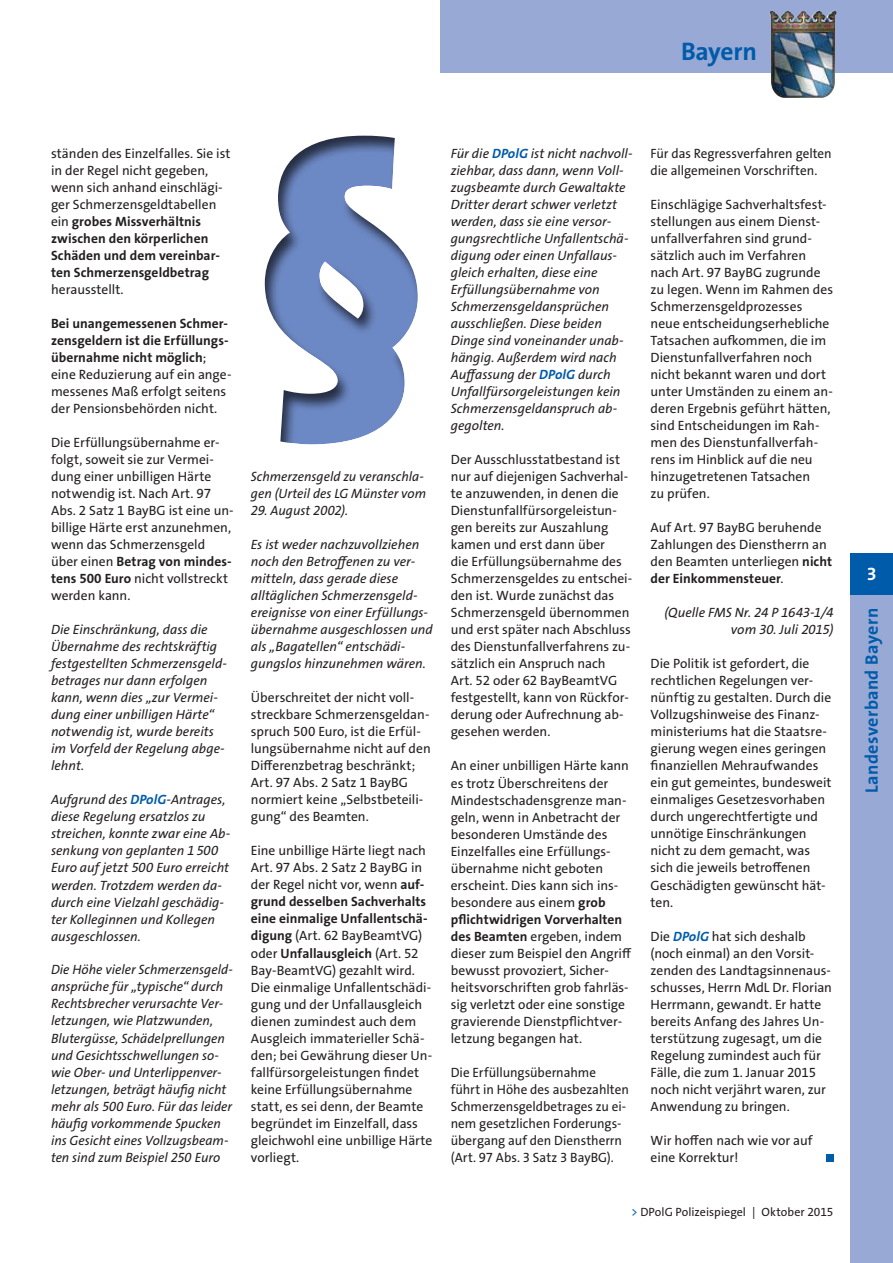
<style>
.page{position:relative;width:893px;height:1263px;background:#fff}
.page>*{position:absolute;margin:0;border:0;box-sizing:border-box;transform-origin:0 0}
.t1{font:900 338.7px "The Sans Os F";color:#6d89c5}
.t2{font:700 25.5px "The Sans Os F";letter-spacing:-.01em;color:#005baa}
.t3{font:700 18px "The Sans Os F";letter-spacing:.02em;color:#005baa}
.t4{font:700 18px "The Sans Os F";color:#fff}
.t5{font:13.5px/17px "The Sans Os F";color:#231f20}
.t6{font:italic 13.5px/17px "The Sans Os F";color:#231f20}
.t7{font:12px "The Sans Os F";letter-spacing:.005em;color:#231f20}
.s1{font-weight:700}
.s2{font-weight:700;color:#005baa}
.s3{font-weight:700;font-style:italic;color:#005baa}
.s4{color:#005baa}
</style>
<div class="page">
<div style="left:826px;top:1154px;width:7px;height:7px;background:#005baa"></div>
<div style="left:850px;top:553px;width:43px;height:42px;background:#005baa"></div>
<div style="left:850px;top:595px;width:43px;height:668px;background:#98a9d6"></div>
<div style="left:440px;top:0;width:453px;height:72px;background:#98a9d6"></div>
<img style="left:778px;top:11px;width:54px;height:11px">
<h2 class="t2" style="left:681px;top:35px;width:77px">Bayern</h2>
<p class="t5" style="left:51px;top:145px;width:181px">ständen des Einzelfalles. Sie ist in der Regel nicht gegeben, wenn sich anhand einschlägi&shy;ger Schmerzensgeldtabellen ein <span class="s1">grobes Missverhältnis zwischen den körperlichen<br>Schäden und dem vereinbar&shy;ten Schmerzensgeldbetrag</span></p>
<p class="t5" style="left:51px;top:281px;width:74px">herausstellt.</p>
<p class="t5" style="left:51px;top:315px;width:182px"><span class="s1">Bei unangemessenen Schmer&shy;zensgeldern ist die Erfüllungs&shy;übernahme nicht möglich</span>; eine Reduzierung auf ein ange&shy;messenes Maß erfolgt seitens der Pensionsbehörden nicht.</p>
<p class="t5" style="left:51px;top:434px;width:184px">Die Erfüllungsübernahme er&shy;folgt, soweit sie zur Vermei&shy;dung einer unbilligen Härte notwendig ist. Nach Art. 97<br>Abs. 2 Satz 1 BayBG ist eine un&shy;billige Härte erst anzunehmen, wenn das Schmerzensgeld über einen <span class="s1">Betrag von mindes&shy;tens 500 Euro</span> nicht vollstreckt werden kann.</p>
<p class="t6" style="left:51px;top:621px;width:177px">Die Einschränkung, dass die<br>Übernahme des rechtskräftig festgestellten Schmerzensgeld&shy;betrages nur dann erfolgen kann, wenn dies „zur Vermei&shy;dung einer unbilligen Härte“ notwendig ist, wurde bereits im Vorfeld der Regelung abge&shy;lehnt.</p>
<p class="t6" style="left:51px;top:791px;width:181px">Aufgrund des <span class="s2">DPolG</span>-Antrages, diese Regelung ersatzlos zu streichen, konnte zwar eine Ab&shy;senkung von geplanten 1500<br>Euro auf jetzt 500 Euro erreicht werden. Trotzdem werden da&shy;durch eine Vielzahl geschädig&shy;ter Kolleginnen und Kollegen ausgeschlossen.</p>
<p class="t6" style="left:51px;top:961px;width:183px">Die Höhe vieler Schmerzensgeld&shy;ansprüche für „typische“ durch<br>Rechtsbrecher verursachte Ver&shy;letzungen, wie Platzwunden,<br>Blutergüsse, Schädelprellungen und Gesichtsschwellungen so&shy;wie Ober- und Unterlippenver&shy;letzungen, beträgt häufig nicht mehr als 500 Euro. Für das leider häufig vorkommende Spucken ins Gesicht eines Vollzugsbeam&shy;ten sind zum Beispiel 250 Euro</p>
<h1 class="t1" style="left:251px;top:55px;width:186px">§</h1>
<p class="t6" style="left:251px;top:468px;width:177px">Schmerzensgeld zu veranschla&shy;gen (Urteil des LG Münster vom</p>
<p class="t6" style="left:251px;top:502px;width:99px">29. August 2002).</p>
<p class="t6" style="left:251px;top:536px;width:183px">Es ist weder nachzuvollziehen noch den Betroffenen zu ver&shy;mitteln, dass gerade diese alltäglichen Schmerzensgeld&shy;ereignisse von einer Erfüllungs&shy;übernahme ausgeschlossen und als „Bagatellen“ entschädi&shy;gungslos hinzunehmen wären.</p>
<p class="t5" style="left:251px;top:689px;width:181px">Überschreitet der nicht voll&shy;streckbare Schmerzensgeldan&shy;spruch 500 Euro, ist die Erfül&shy;lungsübernahme nicht auf den<br>Differenzbetrag beschränkt;<br>Art. 97 Abs. 2 Satz 1 BayBG normiert keine „Selbstbeteili&shy;gung“ des Beamten.</p>
<p class="t5" style="left:251px;top:842px;width:183px">Eine unbillige Härte liegt nach<br>Art. 97 Abs. 2 Satz 2 BayBG in der Regel nicht vor, wenn <span class="s1">auf&shy;grund desselben Sachverhalts eine einmalige Unfallentschä&shy;digung</span> (Art. 62 BayBeamtVG) oder <span class="s1">Unfallausgleich</span> (Art. 52<br>Bay-BeamtVG) gezahlt wird.<br>Die einmalige Unfallentschädi&shy;gung und der Unfallausgleich dienen zumindest auch dem<br>Ausgleich immaterieller Schä&shy;den; bei Gewährung dieser Un&shy;fallfürsorgeleistungen findet keine Erfüllungsübernahme statt, es sei denn, der Beamte begründet im Einzelfall, dass gleichwohl eine unbillige Härte vorliegt.</p>
<p class="t6" style="left:451px;top:145px;width:183px">Für die <span class="s2">DPolG</span> ist nicht nachvoll&shy;ziehbar, dass dann, wenn Voll&shy;zugsbeamte durch Gewaltakte<br>Dritter derart schwer verletzt werden, dass sie eine versor&shy;gungsrechtliche Unfallentschä&shy;digung oder einen Unfallaus&shy;gleich erhalten, diese eine<br>Erfüllungsübernahme von<br>Schmerzensgeldansprüchen ausschließen. Diese beiden<br>Dinge sind voneinander unab&shy;hängig. Außerdem wird nach<br>Auffassung der <span class="s2">DPolG</span> durch<br>Unfallfürsorgeleistungen kein<br>Schmerzensgeldanspruch ab&shy;gegolten.</p>
<p class="t5" style="left:451px;top:451px;width:183px">Der Ausschlusstatbestand ist nur auf diejenigen Sachverhal&shy;te anzuwenden, in denen die<br>Dienstunfallfürsorgeleistun&shy;gen bereits zur Auszahlung kamen und erst dann über<br>die Erfüllungsübernahme des<br>Schmerzensgeldes zu entschei&shy;den ist. Wurde zunächst das<br>Schmerzensgeld übernommen und erst später nach Abschluss des Dienstunfallverfahrens zu&shy;sätzlich ein Anspruch nach<br>Art. 52 oder 62 BayBeamtVG festgestellt, kann von Rückfor&shy;derung oder Aufrechnung ab&shy;gesehen werden.</p>
<p class="t5" style="left:451px;top:757px;width:182px">An einer unbilligen Härte kann es trotz Überschreitens der<br>Mindestschadensgrenze man&shy;geln, wenn in Anbetracht der besonderen Umstände des<br>Einzelfalles eine Erfüllungs&shy;übernahme nicht geboten erscheint. Dies kann sich ins&shy;besondere aus einem <span class="s1">grob pflichtwidrigen Vorverhalten des Beamten</span> ergeben, indem dieser zum Beispiel den Angriff bewusst provoziert, Sicher&shy;heitsvorschriften grob fahrläs&shy;sig verletzt oder eine sonstige gravierende Dienstpflichtver&shy;letzung begangen hat.</p>
<p class="t5" style="left:451px;top:1063px;width:180px">Die Erfüllungsübernahme führt in Höhe des ausbezahlten<br>Schmerzensgeldbetrages zu ei&shy;nem gesetzlichen Forderungs&shy;übergang auf den Dienstherrn (Art. 97 Abs. 3 Satz 3 BayBG).</p>
<p class="t5" style="left:651px;top:145px;width:183px">Für das Regressverfahren gelten die allgemeinen Vorschriften.</p>
<p class="t5" style="left:651px;top:196px;width:184px">Einschlägige Sachverhaltsfest&shy;stellungen aus einem Dienst&shy;unfallverfahren sind grund&shy;sätzlich auch im Verfahren nach Art. 97 BayBG zugrunde zu legen. Wenn im Rahmen des<br>Schmerzensgeldprozesses neue entscheidungserhebliche<br>Tatsachen aufkommen, die im<br>Dienstunfallverfahren noch nicht bekannt waren und dort unter Umständen zu einem an&shy;deren Ergebnis geführt hätten, sind Entscheidungen im Rah&shy;men des Dienstunfallverfah&shy;rens im Hinblick auf die neu hinzugetretenen Tatsachen<br>zu prüfen.</p>
<p class="t5" style="left:651px;top:519px;width:183px">Auf Art. 97 BayBG beruhende<br>Zahlungen des Dienstherrn an den Beamten unterliegen <span class="s1">nicht der Einkommensteuer</span>.</p>
<p class="t6" style="left:664px;top:604px;width:171px;text-align:right">(Quelle FMS Nr. 24 P 1643-1/4 vom 30. Juli 2015)</p>
<p class="t5" style="left:651px;top:655px;width:182px">Die Politik ist gefordert, die rechtlichen Regelungen ver&shy;nünftig zu gestalten. Durch die<br>Vollzugshinweise des Finanz&shy;ministeriums hat die Staatsre&shy;gierung wegen eines geringen finanziellen Mehraufwandes ein gut gemeintes, bundesweit einmaliges Gesetzesvorhaben durch ungerechtfertigte und unnötige Einschränkungen nicht zu dem gemacht, was sich die jeweils betroffenen<br>Geschädigten gewünscht hät&shy;ten.</p>
<p class="t5" style="left:651px;top:927px;width:183px">Die <span class="s3">DPolG</span> hat sich deshalb (noch einmal) an den Vorsit&shy;zenden des Landtagsinnenaus&shy;schusses, Herrn MdL Dr. Florian<br>Herrmann, gewandt. Er hatte bereits Anfang des Jahres Un&shy;terstützung zugesagt, um die<br>Regelung zumindest auch für<br>Fälle, die zum 1. Januar 2015 noch nicht verjährt waren, zur<br>Anwendung zu bringen.</p>
<p class="t5" style="left:651px;top:1132px;width:164px">Wir hoffen nach wie vor auf eine Korrektur!</p>
<p class="t7" style="left:631px;top:1204px;width:204px"><span class="s4">&gt;</span> DPolG Polizeispiegel | Oktober 2015</p>
<h3 class="t4" style="left:867px;top:562px;width:11px">3</h3>
<h3 class="t3" style="left:860px;top:793px;width:187px;rotate:-90deg">Landesverband Bayern</h3>
</div>
